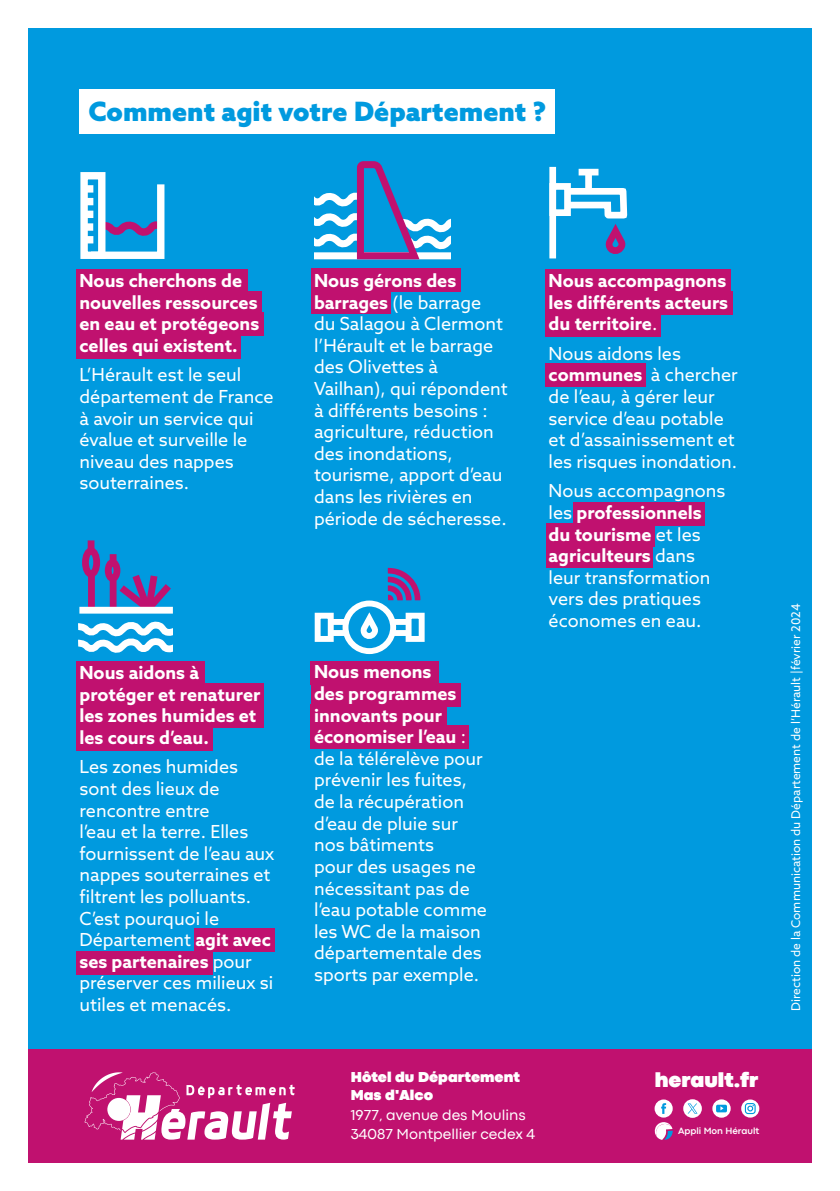
<style>
.page{position:relative;width:840px;height:1191px;background:#fff}
.page>*{position:absolute;margin:0;border:0;box-sizing:border-box;transform-origin:0 0}
.t1{font:900 26.6px "Azo Sans";color:#009adf}
.t2{font:900 21.4px "Codec Pro";color:#fff}
.t3{font:18px/21.6px "Azo Sans";color:#fff}
.t4{font:700 18px/21.6px "Azo Sans";color:#fff}
.t5{font:15px/19.4px "Codec Pro";color:#fff}
.t6{font:900 15px/18px "Codec Pro";color:#fff}
.t7{font:12px "Azo Sans";color:#fff}
.t8{font:700 9.4px "Codec Pro";color:#fff}
.s1{font-weight:700}
.s2{font-weight:400}
</style>
<div class="page">
<div style="left:28px;top:28px;width:783px;height:1134px;background:#009adf"></div>
<div style="left:76px;top:951px;width:136px;height:23px;background:#c0116f"></div>
<div style="left:310px;top:661px;width:128px;height:23px;background:#c0116f"></div>
<div style="left:310px;top:683px;width:150px;height:23px;background:#c0116f"></div>
<div style="left:310px;top:704px;width:136px;height:23px;background:#c0116f"></div>
<div style="left:310px;top:725px;width:158px;height:23px;background:#c0116f"></div>
<div style="left:545px;top:545px;width:107px;height:23px;background:#c0116f"></div>
<div style="left:545px;top:523px;width:109px;height:23px;background:#c0116f"></div>
<div style="left:573px;top:502px;width:131px;height:23px;background:#c0116f"></div>
<div style="left:545px;top:269px;width:185px;height:24px;background:#c0116f"></div>
<div style="left:545px;top:291px;width:187px;height:23px;background:#c0116f"></div>
<div style="left:311px;top:269px;width:149px;height:23px;background:#c0116f"></div>
<div style="left:311px;top:290px;width:79px;height:24px;background:#c0116f"></div>
<div style="left:545px;top:314px;width:115px;height:23px;background:#c0116f"></div>
<div style="left:545px;top:364px;width:100px;height:23px;background:#c0116f"></div>
<div style="left:76px;top:662px;width:128px;height:23px;background:#c0116f"></div>
<div style="left:76px;top:683px;width:188px;height:24px;background:#c0116f"></div>
<div style="left:194px;top:928px;width:80px;height:23px;background:#c0116f"></div>
<div style="left:76px;top:704px;width:188px;height:23px;background:#c0116f"></div>
<div style="left:76px;top:727px;width:136px;height:23px;background:#c0116f"></div>
<div style="left:76px;top:269px;width:171px;height:24px;background:#c0116f"></div>
<div style="left:76px;top:291px;width:185px;height:23px;background:#c0116f"></div>
<div style="left:76px;top:312px;width:188px;height:23px;background:#c0116f"></div>
<div style="left:76px;top:335px;width:164px;height:23px;background:#c0116f"></div>
<div style="left:79px;top:89px;width:475px;height:45px;background:#fff"></div>
<div style="left:28px;top:1049px;width:783px;height:113px;background:#c0116f"></div>
<svg style="left:84px;top:1072px;width:210px;height:67px"></svg>
<div style="left:107px;top:1098px;width:23px;height:22px;background:#fff;border-radius:50%"></div>
<svg style="left:654px;top:1122px;width:18px;height:17px"></svg>
<svg style="left:654px;top:1099px;width:18px;height:18px"></svg>
<svg style="left:660px;top:1103px;width:5px;height:10px"></svg>
<svg style="left:712px;top:1099px;width:18px;height:18px"></svg>
<svg style="left:715px;top:1104px;width:11px;height:8px"></svg>
<svg style="left:682px;top:1099px;width:19px;height:18px"></svg>
<svg style="left:740px;top:1099px;width:18px;height:18px"></svg>
<div style="left:744px;top:1103px;width:11px;height:11px;border:1px solid #009adf;border-radius:3px"></div>
<svg style="left:746px;top:1105px;width:7px;height:6px"></svg>
<svg style="left:687px;top:1103px;width:10px;height:10px"></svg>
<div style="left:80px;top:172px;width:25px;height:87px;border:7px solid #fff"></div>
<svg style="left:83px;top:177px;width:82px;height:82px"></svg>
<div style="left:84px;top:223px;width:9px;height:8px;background:#fff"></div>
<div style="left:84px;top:236px;width:9px;height:7px;background:#fff"></div>
<svg style="left:314px;top:161px;width:136px;height:99px"></svg>
<div style="left:105px;top:559px;width:15px;height:23px;border:7px solid #c0116f;border-radius:50%"></div>
<div style="left:110px;top:554px;width:6px;height:7px;background:#c0116f"></div>
<div style="left:82px;top:547px;width:18px;height:30px;border:7px solid #c0116f;border-radius:50%"></div>
<div style="left:88px;top:540px;width:6px;height:9px;background:#c0116f"></div>
<svg style="left:79px;top:567px;width:93px;height:86px"></svg>
<div style="left:549px;top:167px;width:6px;height:91px;background:#fff"></div>
<div style="left:549px;top:183px;width:21px;height:33px;border:7px solid #fff"></div>
<svg style="left:562px;top:185px;width:65px;height:69px"></svg>
<div style="left:585px;top:173px;width:6px;height:17px;background:#fff"></div>
<div style="left:578px;top:169px;width:20px;height:6px;background:#fff"></div>
<div style="left:330px;top:619px;width:15px;height:6px;background:#fff"></div>
<div style="left:314px;top:613px;width:19px;height:29px;border:6px solid #fff"></div>
<svg style="left:358px;top:610px;width:25px;height:35px"></svg>
<div style="left:342px;top:600px;width:54px;height:54px;border:6px solid #fff;border-radius:50%"></div>
<div style="left:330px;top:630px;width:15px;height:6px;background:#fff"></div>
<div style="left:393px;top:619px;width:15px;height:6px;background:#fff"></div>
<div style="left:405px;top:613px;width:19px;height:29px;border:6px solid #fff"></div>
<div style="left:393px;top:630px;width:15px;height:6px;background:#fff"></div>
<svg style="left:387px;top:568px;width:33px;height:32px"></svg>
<h1 class="t1" style="left:88px;top:94px;width:458px">Comment agit votre Département ?</h1>
<p class="t4" style="left:79px;top:269px;width:181px">Nous cherchons de nouvelles ressources en eau et protégeons celles qui existent.</p>
<p class="t3" style="left:79px;top:364px;width:196px">L’Hérault est le seul département de France à avoir un service qui évalue et surveille le niveau des nappes souterraines.</p>
<p class="t4" style="left:79px;top:661px;width:182px">Nous aidons à protéger et renaturer les zones humides et les cours d’eau.</p>
<p class="t3" style="left:79px;top:756px;width:196px">Les zones humides sont des lieux de rencontre entre<br>l’eau et la terre. Elles fournissent de l’eau aux nappes souterraines et filtrent les polluants.<br>C’est pourquoi le<br>Département <span class="s1">agit avec ses partenaires</span> pour préserver ces milieux si utiles et menacés.</p>
<p class="t3" style="left:314px;top:269px;width:195px"><span class="s1">Nous gérons des barrages</span> (le barrage<br>du Salagou à Clermont l’Hérault et le barrage des Olivettes à<br>Vailhan), qui répondent à différents besoins : agriculture, réduction des inondations, tourisme, apport d’eau dans les rivières en période de sécheresse.</p>
<p class="t4" style="left:548px;top:269px;width:181px;text-align:justify">Nous accompagnons les différents acteurs du territoire<span class="s2">.</span></p>
<p class="t3" style="left:548px;top:342px;width:191px">Nous aidons les <span class="s1">communes</span> à chercher de l’eau, à gérer leur service d’eau potable et d’assainissement et les risques inondation.</p>
<p class="t3" style="left:548px;top:480px;width:178px">Nous accompagnons les <span class="s1">professionnels du tourisme</span> et les <span class="s1">agriculteurs</span> dans leur transformation vers des pratiques économes en eau.</p>
<p class="t3" style="left:314px;top:661px;width:174px"><span class="s1">Nous menons<br>des programmes innovants pour économiser l’eau</span> : de la télérelève pour prévenir les fuites, de la récupération d’eau de pluie sur nos bâtiments<br>pour des usages ne nécessitant pas de l’eau potable comme les WC de la maison départementale des sports par exemple.</p>
<p class="t6" style="left:350px;top:1068px;width:170px">Hôtel du Département<br>Mas d'Alco</p>
<p class="t5" style="left:350px;top:1104px;width:186px">1977, avenue des Moulins<br>34087 Montpellier cedex 4</p>
<p class="t2" style="left:654px;top:1066px;width:105px">herault.fr</p>
<p class="t8" style="left:677px;top:1124px;width:83px">Appli Mon Hérault</p>
<p class="t7" style="left:787px;top:1011px;width:409px;rotate:-90deg">Direction de la Communication du Département de l’Hérault |février 2024</p>
</div>
